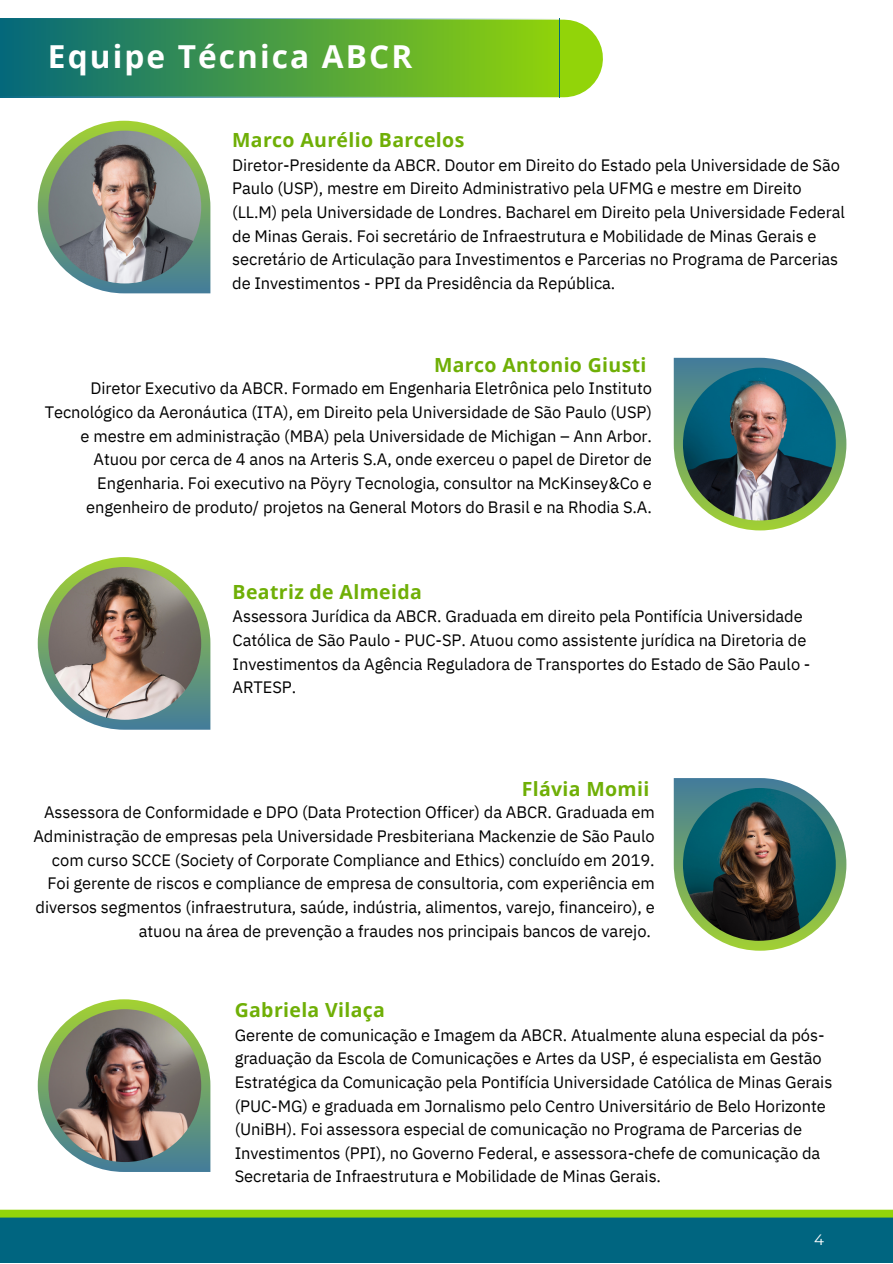
<style>
.page{position:relative;width:893px;height:1264px;background:#fff}
.page>*{position:absolute;margin:0;border:0;box-sizing:border-box;transform-origin:0 0}
.t1{font:700 31.65px "Open Sans";letter-spacing:.065em;color:#fff}
.t2{font:700 19.5px "Open Sans";letter-spacing:.02em;color:#6faf06}
.t3{font:16.5px/23.5px "IBM Plex Sans";letter-spacing:-.005em;color:#000}
.t4{font:15px "Montserrat";color:#fff}
</style>
<div class="page">
<svg style="left:0;top:18px;width:603px;height:103px"></svg>
<div style="left:0;top:19px;width:559px;height:79px;background:linear-gradient(to right,#04687b,#90d20a)"></div>
<svg style="left:38px;top:121px;width:172px;height:172px"></svg>
<img style="left:48px;top:131px;width:153px;height:152px;border-radius:50%">
<svg style="left:673px;top:358px;width:173px;height:172px"></svg>
<img style="left:683px;top:368px;width:152px;height:152px">
<svg style="left:38px;top:557px;width:172px;height:172px"></svg>
<img style="left:48px;top:567px;width:153px;height:152px;border-radius:50%">
<svg style="left:673px;top:778px;width:173px;height:172px"></svg>
<img style="left:683px;top:788px;width:152px;height:152px">
<svg style="left:38px;top:999px;width:172px;height:172px"></svg>
<img style="left:48px;top:1009px;width:153px;height:152px;border-radius:50%">
<div style="left:0;top:1213px;width:892px;height:49px;background:#006580"></div>
<div style="left:0;top:1209px;width:892px;height:8px;background:#92d409"></div>
<p class="t1" style="left:48px;top:34px;width:366px">Equipe Técnica ABCR</p>
<p class="t2" style="left:232px;top:126px;width:233px">Marco Aurélio Barcelos</p>
<p class="t3" style="left:232px;top:153px;width:614px">Diretor-Presidente da ABCR. Doutor em Direito do Estado pela Universidade de São Paulo (USP), mestre em Direito Administrativo pela UFMG e mestre em Direito (LL.M) pela Universidade de Londres. Bacharel em Direito pela Universidade Federal de Minas Gerais. Foi secretário de Infraestrutura e Mobilidade de Minas Gerais e secretário de Articulação para Investimentos e Parcerias no Programa de Parcerias de Investimentos - PPI da Presidência da República.</p>
<p class="t2" style="left:434px;top:351px;width:214px">Marco Antonio Giusti</p>
<p class="t3" style="left:45px;top:376px;width:608px;text-align:right">Diretor Executivo da ABCR. Formado em Engenharia Eletrônica pelo Instituto Tecnológico da Aeronáutica (ITA), em Direito pela Universidade de São Paulo (USP) e mestre em administração (MBA) pela Universidade de Michigan – Ann Arbor.<br>Atuou por cerca de 4 anos na Arteris S.A, onde exerceu o papel de Diretor de Engenharia. Foi executivo na Pöyry Tecnologia, consultor na McKinsey&amp;Co e engenheiro de produto/ projetos na General Motors do Brasil e na Rhodia S.A.</p>
<p class="t2" style="left:232px;top:578px;width:191px">Beatriz de Almeida</p>
<p class="t3" style="left:232px;top:604px;width:579px">Assessora Jurídica da ABCR. Graduada em direito pela Pontifícia Universidade Católica de São Paulo - PUC-SP. Atuou como assistente jurídica na Diretoria de Investimentos da Agência Reguladora de Transportes do Estado de São Paulo - ARTESP.</p>
<p class="t2" style="left:521px;top:775px;width:129px">Flávia Momii</p>
<p class="t3" style="left:33px;top:800px;width:622px;text-align:right">Assessora de Conformidade e DPO (Data Protection Officer) da ABCR. Graduada em Administração de empresas pela Universidade Presbiteriana Mackenzie de São Paulo com curso SCCE (Society of Corporate Compliance and Ethics) concluído em 2019.<br>Foi gerente de riscos e compliance de empresa de consultoria, com experiência em diversos segmentos (infraestrutura, saúde, indústria, alimentos, varejo, financeiro), e atuou na área de prevenção a fraudes nos principais bancos de varejo.</p>
<p class="t2" style="left:235px;top:996px;width:152px">Gabriela Vilaça</p>
<p class="t3" style="left:235px;top:1022px;width:599px">Gerente de comunicação e Imagem da ABCR. Atualmente aluna especial da pós&shy;graduação da Escola de Comunicações e Artes da USP, é especialista em Gestão Estratégica da Comunicação pela Pontifícia Universidade Católica de Minas Gerais (PUC-MG) e graduada em Jornalismo pelo Centro Universitário de Belo Horizonte (UniBH). Foi assessora especial de comunicação no Programa de Parcerias de Investimentos (PPI), no Governo Federal, e assessora-chefe de comunicação da Secretaria de Infraestrutura e Mobilidade de Minas Gerais.</p>
<p class="t4" style="left:814px;top:1230px;width:11px">4</p>
</div>
